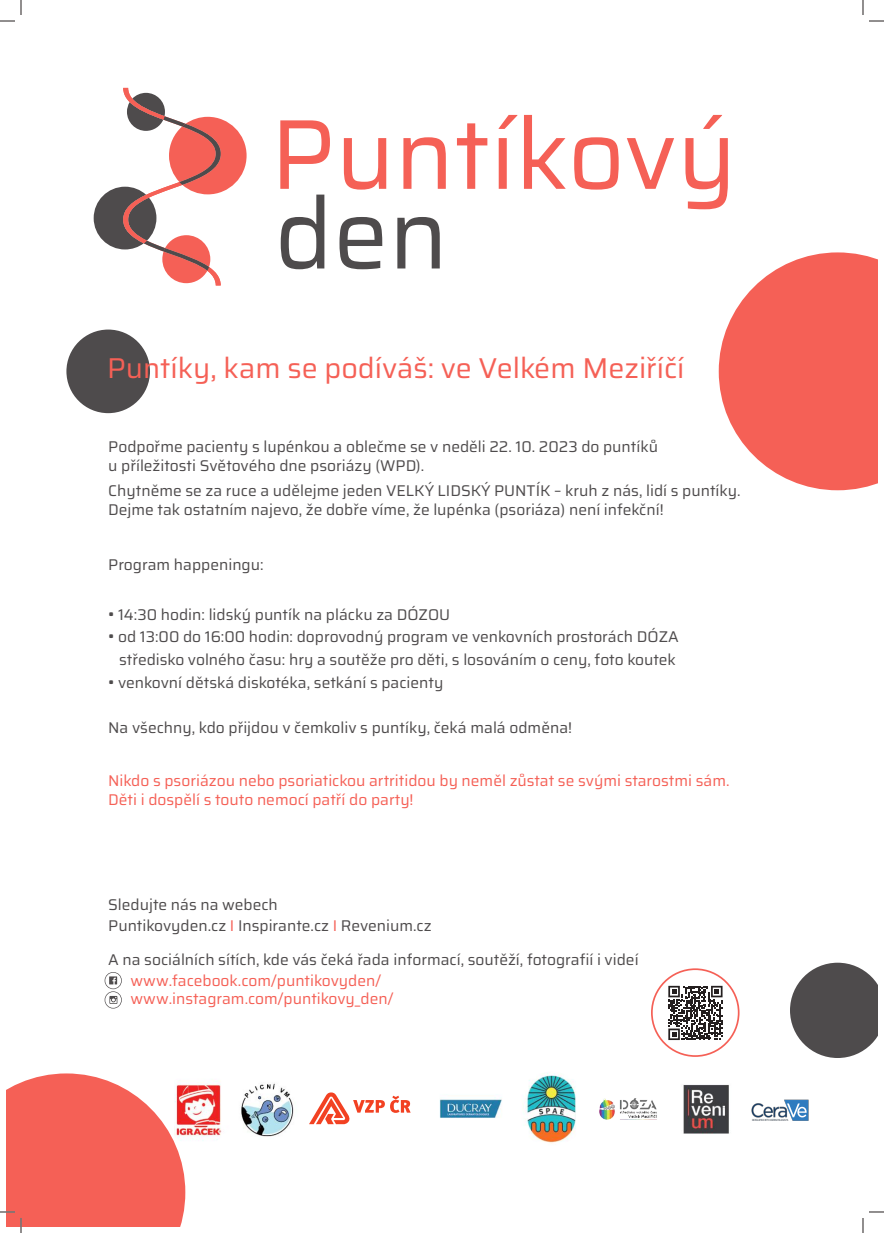
<style>
.page{position:relative;width:884px;height:1233px;background:#fff}
.page>*{position:absolute;margin:0;border:0;box-sizing:border-box;transform-origin:0 0}
.t1{font:28.7px "Saira";color:#f56056}
.t2{font:15.5px/18.7px "Saira";color:#4e4b4c}
.t3{font:15.5px/18.7px "Saira";color:#f56056}
.s1{font-size:17px}
.s2{color:#f56056}
</style>
<div class="page">
<svg style="left:94px;top:88px;width:153px;height:197px"></svg>
<svg style="left:280px;top:120px;width:50px;height:69px"></svg>
<svg style="left:344px;top:138px;width:42px;height:52px"></svg>
<svg style="left:403px;top:137px;width:43px;height:52px"></svg>
<svg style="left:457px;top:123px;width:30px;height:66px"></svg>
<svg style="left:499px;top:115px;width:18px;height:74px"></svg>
<svg style="left:524px;top:115px;width:42px;height:74px"></svg>
<svg style="left:574px;top:137px;width:45px;height:53px"></svg>
<svg style="left:627px;top:138px;width:47px;height:51px"></svg>
<svg style="left:685px;top:115px;width:43px;height:94px"></svg>
<svg style="left:281px;top:195px;width:43px;height:74px"></svg>
<svg style="left:339px;top:217px;width:43px;height:52px"></svg>
<svg style="left:397px;top:217px;width:43px;height:51px"></svg>
<svg style="left:790px;top:962px;width:87px;height:96px"></svg>
<div style="left:66px;top:329px;width:84px;height:84px;background:#4e4b4c;border-radius:50%"></div>
<svg style="left:719px;top:252px;width:158px;height:238px"></svg>
<svg style="left:105px;top:972px;width:17px;height:36px"></svg>
<svg style="left:668px;top:985px;width:54px;height:55px"></svg>
<div style="left:651px;top:968px;width:88px;height:89px;border:2px solid #f56056;border-radius:50%"></div>
<img style="left:514px;top:1071px;width:74px;height:74px;border-radius:37px">
<img style="left:599px;top:1098px;width:58px;height:22px">
<img style="left:432px;top:1072px;width:74px;height:73px;border-radius:37px">
<img style="left:185px;top:1081px;width:37px;height:60px">
<img style="left:683px;top:1084px;width:46px;height:50px">
<img style="left:241px;top:1083px;width:53px;height:54px">
<svg style="left:309px;top:1092px;width:102px;height:32px"></svg>
<img style="left:751px;top:1099px;width:58px;height:22px">
<svg style="left:869px;top:1211px;width:15px;height:1px"></svg>
<svg style="left:0;top:0;width:22px;height:22px"></svg>
<svg style="left:0;top:1073px;width:185px;height:160px"></svg>
<svg style="left:862px;top:0;width:22px;height:22px"></svg>
<svg style="left:862px;top:1218px;width:2px;height:15px"></svg>
<h1 class="t1" style="left:107px;top:345px;width:579px">Puntíky, kam se podíváš: ve Velkém Meziříčí</h1>
<p class="t2" style="left:108px;top:436px;width:551px">Podpořme pacienty s lupénkou a oblečme se v neděli 22. 10. 2023 do puntíků u příležitosti Světového dne psoriázy (WPD).</p>
<p class="t2" style="left:108px;top:481px;width:634px">Chytněme se za ruce a udělejme jeden VELKÝ LIDSKÝ PUNTÍK – kruh z nás, lidí s puntíky.<br>Dejme tak ostatním najevo, že dobře víme, že lupénka (psoriáza) není infekční!</p>
<p class="t2" style="left:108px;top:555px;width:157px">Program happeningu:</p>
<p class="t2" style="left:108px;top:604px;width:343px"><span class="s1">•</span> 14:30 hodin: lidský puntík na plácku za DÓZOU</p>
<p class="t2" style="left:108px;top:625px;width:572px;line-height:22.6px;text-align:center"><span class="s1">•</span> od 13:00 do 16:00 hodin: doprovodný program ve venkovních prostorách DÓZA středisko volného času: hry a soutěže pro děti, s losováním o ceny, foto koutek</p>
<p class="t2" style="left:108px;top:672px;width:337px"><span class="s1">•</span> venkovní dětská diskotéka, setkání s pacienty</p>
<p class="t2" style="left:108px;top:718px;width:465px">Na všechny, kdo přijdou v čemkoliv s puntíky, čeká malá odměna!</p>
<p class="t3" style="left:108px;top:770px;width:623px">Nikdo s psoriázou nebo psoriatickou artritidou by neměl zůstat se svými starostmi sám.<br>Děti i dospělí s touto nemocí patří do party!</p>
<p class="t2" style="left:108px;top:895px;width:171px">Sledujte nás na webech</p>
<p class="t2" style="left:108px;top:949px;width:532px">A na sociálních sítích, kde vás čeká řada informací, soutěží, fotografií i videí</p>
<p class="t2" style="left:108px;top:915px;width:325px">Puntikovyden.cz <span class="s2">I</span> Inspirante.cz <span class="s2">I</span> Revenium.cz</p>
<p class="t3" style="left:131px;top:970px;width:264px">www.facebook.com/puntikovyden/ www.instagram.com/puntikovy_den/</p>
</div>
